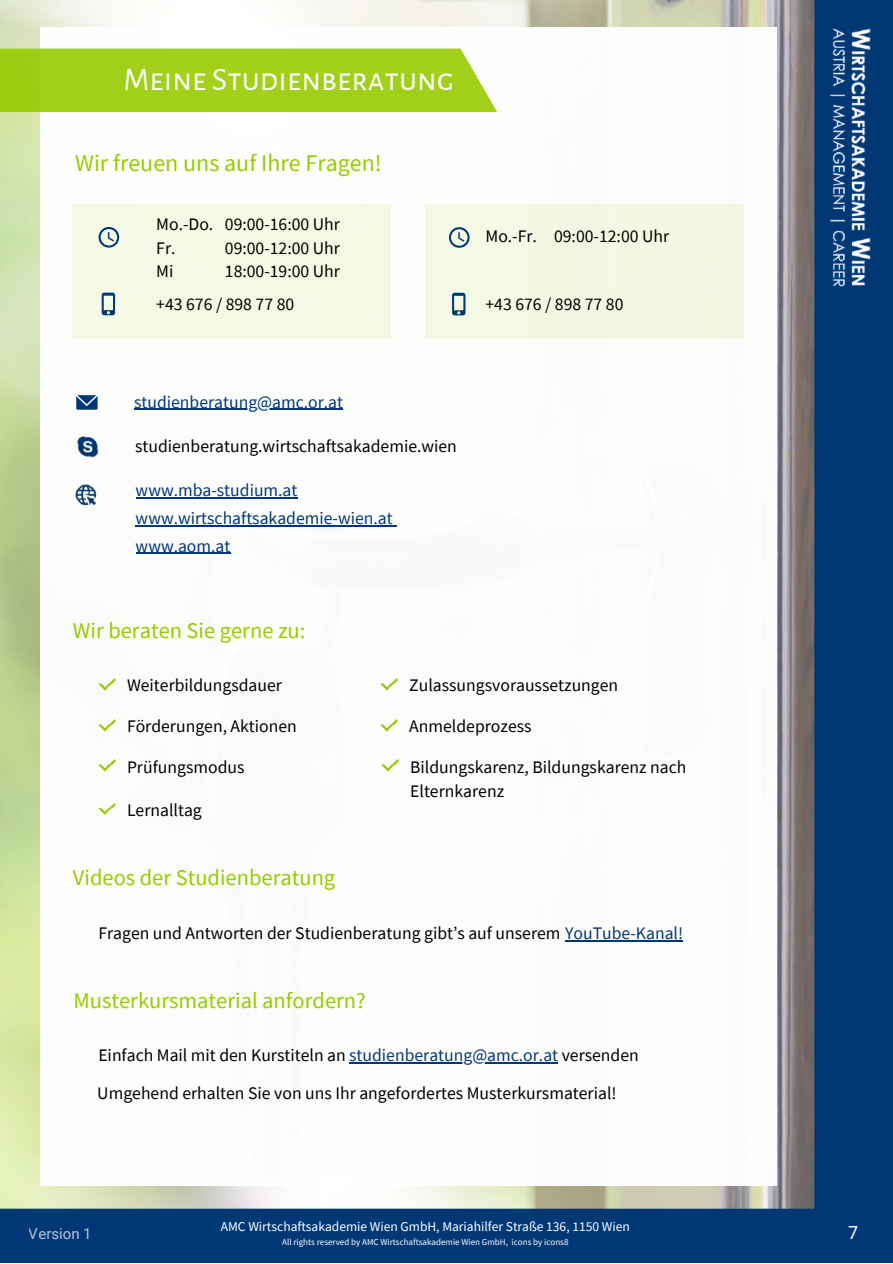
<style>
.page{position:relative;width:893px;height:1264px;background:#fff}
.page>*{position:absolute;margin:0;border:0;box-sizing:border-box;transform-origin:0 0}
.t1{font:33px "Alegreya Sans SC";color:#fff}
.t2{font:24px "Source Sans Pro";color:#97cb00}
.t3{font:22.5px "Source Sans Pro";color:#97cb00}
.t4{font:18px "Roboto";color:#fff}
.t5{font:17.7px/23.5px "Source Sans Pro";color:#000}
.t6{font:17.7px/27.8px "Source Sans Pro";color:#003876}
.t7{font:15px "Roboto";color:#fff}
.t8{font:13.5px "Source Sans Pro";color:#fff}
.t9{font:9px "Source Sans Pro";color:#fff}
.s1{color:#003876}
</style>
<div class="page">
<img style="left:0;top:0;width:814px;height:1208px">
<div style="left:0;top:1208px;width:814px;height:54px;background:#003876"></div>
<div style="left:814px;top:0;width:78px;height:1262px;background:#003876"></div>
<img style="left:829px;top:29px;width:44px;height:257px">
<div style="left:510px;top:1237px;width:82px;height:10px;background:#003876"></div>
<div style="left:40px;top:27px;width:736px;height:1158px;background:#fff"></div>
<div style="left:0;top:49px;width:497px;height:63px;background:#a1d01a"></div>
<div style="left:73px;top:204px;width:318px;height:134px;background:#f3f9e4"></div>
<svg style="left:102px;top:292px;width:13px;height:23px"></svg>
<svg style="left:99px;top:227px;width:20px;height:20px"></svg>
<div style="left:425px;top:204px;width:318px;height:134px;background:#f3f8e4"></div>
<svg style="left:452px;top:293px;width:13px;height:22px"></svg>
<svg style="left:449px;top:227px;width:20px;height:21px"></svg>
<img style="left:98px;top:719px;width:17px;height:13px">
<img style="left:98px;top:759px;width:17px;height:13px">
<img style="left:98px;top:803px;width:17px;height:12px">
<img style="left:98px;top:678px;width:17px;height:13px">
<img style="left:381px;top:759px;width:17px;height:13px">
<img style="left:380px;top:678px;width:17px;height:13px">
<img style="left:380px;top:719px;width:17px;height:13px">
<hr style="left:565px;top:940px;width:118px;height:1px;background:#003876">
<hr style="left:349px;top:1062px;width:209px;height:1px;background:#003876">
<svg style="left:76px;top:395px;width:22px;height:15px"></svg>
<hr style="left:134px;top:408px;width:209px;height:2px;background:#003876">
<img style="left:77px;top:436px;width:22px;height:21px">
<img style="left:75px;top:484px;width:22px;height:22px">
<hr style="left:136px;top:497px;width:161px;height:1px;background:#003876">
<hr style="left:136px;top:525px;width:257px;height:1px;background:#003876">
<hr style="left:136px;top:553px;width:94px;height:1px;background:#003876">
<h1 class="t1" style="left:123px;top:64px;width:332px">Meine Studienberatung</h1>
<h2 class="t2" style="left:75px;top:148px;width:308px">Wir freuen uns auf Ihre Fragen!</h2>
<p class="t5" style="left:156px;top:212px;width:59px">Mo.-Do.<br>Fr.<br>Mi</p>
<p class="t5" style="left:225px;top:212px;width:116px;text-align:justify">09:00-16:00 Uhr 09:00-12:00 Uhr 18:00-19:00 Uhr</p>
<p class="t5" style="left:156px;top:291px;width:139px">+43 676 / 898 77 80</p>
<p class="t5" style="left:485px;top:224px;width:185px">Mo.-Fr. 09:00-12:00 Uhr</p>
<p class="t5" style="left:485px;top:291px;width:139px">+43 676 / 898 77 80</p>
<p class="t6" style="left:134px;top:387px;width:210px">studienberatung@amc.or.at</p>
<p class="t5" style="left:135px;top:434px;width:323px">studienberatung.wirtschaftsakademie.wien</p>
<p class="t6" style="left:136px;top:476px;width:258px">www.mba-studium.at www.wirtschaftsakademie-wien.at www.aom.at</p>
<p class="t3" style="left:73px;top:616px;width:234px">Wir beraten Sie gerne zu:</p>
<p class="t5" style="left:127px;top:673px;width:156px">Weiterbildungsdauer</p>
<p class="t5" style="left:127px;top:714px;width:171px">Förderungen, Aktionen</p>
<p class="t5" style="left:127px;top:754px;width:119px">Prüfungsmodus</p>
<p class="t5" style="left:127px;top:798px;width:76px">Lernalltag</p>
<p class="t3" style="left:73px;top:862px;width:264px">Videos der Studienberatung</p>
<p class="t5" style="left:409px;top:673px;width:210px">Zulassungsvoraussetzungen</p>
<p class="t5" style="left:409px;top:714px;width:124px">Anmeldeprozess</p>
<p class="t5" style="left:410px;top:754px;width:278px;line-height:24.3px">Bildungskarenz, Bildungskarenz nach<br>Elternkarenz</p>
<p class="t5" style="left:98px;top:921px;width:586px">Fragen und Antworten der Studienberatung gibt’s auf unserem <span class="s1">YouTube-Kanal!</span></p>
<p class="t3" style="left:73px;top:985px;width:294px">Musterkursmaterial anfordern?</p>
<p class="t5" style="left:97px;top:1035px;width:543px;line-height:38px">Einfach Mail mit den Kurstiteln an <span class="s1">studienberatung@amc.or.at</span> versenden<br>Umgehend erhalten Sie von uns Ihr angefordertes Musterkursmaterial!</p>
<p class="t8" style="left:221px;top:1217px;width:410px">AMC Wirtschaftsakademie Wien GmbH, Mariahilfer Straße 136, 1150 Wien</p>
<p class="t9" style="left:282px;top:1236px;width:288px">All rights reserved by AMC Wirtschaftsakademie Wien GmbH, icons by icons8</p>
<p class="t7" style="left:29px;top:1225px;width:64px">Version 1</p>
<p class="t4" style="left:848px;top:1221px;width:12px">7</p>
</div>
